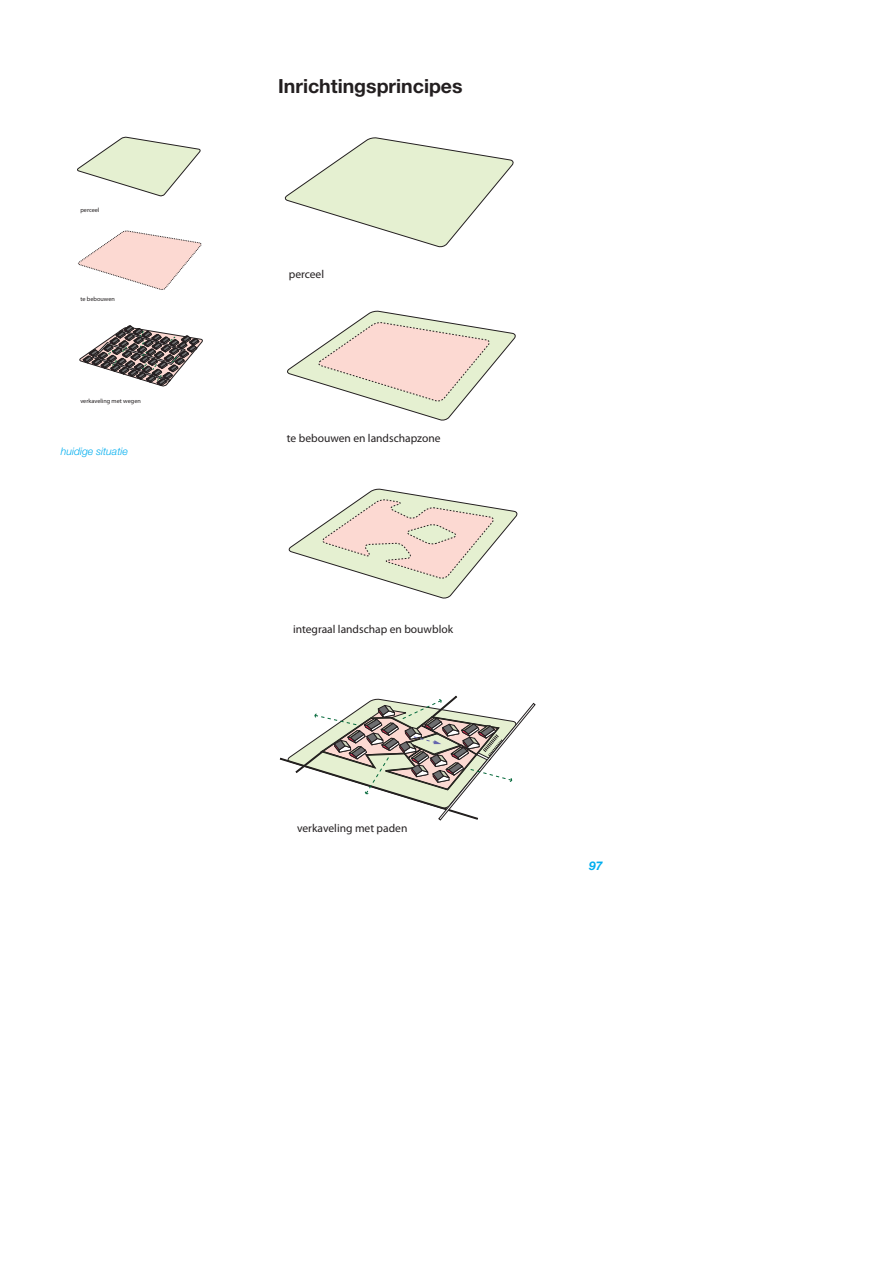
<style>
.page{position:relative;width:893px;height:1263px;background:#fff}
.page>*{position:absolute;margin:0;border:0;box-sizing:border-box;transform-origin:0 0}
.t1{font:700 19.5px "Helvetica Neue";color:#231f20}
.t2{font:italic 700 12px "Helvetica Neue";color:#00aeef}
.t3{font:11.55px "Myriad Pro";color:#231f20}
.t4{font:italic 300 10.5px "Helvetica Neue";color:#00aeef}
.t5{font:6.15px "Myriad Pro";color:#231f20}
</style>
<div class="page">
<svg style="left:78px;top:231px;width:123px;height:59px"></svg>
<svg style="left:79px;top:326px;width:124px;height:60px"></svg>
<svg style="left:77px;top:137px;width:124px;height:59px"></svg>
<svg style="left:284px;top:137px;width:230px;height:110px"></svg>
<svg style="left:287px;top:311px;width:229px;height:110px"></svg>
<svg style="left:288px;top:489px;width:230px;height:110px"></svg>
<svg style="left:280px;top:696px;width:255px;height:124px"></svg>
<p class="t5" style="left:80px;top:208px;width:21px">perceel</p>
<p class="t5" style="left:80px;top:296px;width:36px">te bebouwen</p>
<p class="t5" style="left:80px;top:399px;width:62px">verkaveling met wegen</p>
<p class="t4" style="left:61px;top:447px;width:69px">huidige situatie</p>
<h1 class="t1" style="left:278px;top:79px;width:186px">Inrichtingsprincipes</h1>
<p class="t3" style="left:289px;top:269px;width:37px">perceel</p>
<p class="t3" style="left:287px;top:433px;width:155px">te bebouwen en landschapzone</p>
<p class="t3" style="left:293px;top:625px;width:162px">integraal landschap en bouwblok</p>
<p class="t3" style="left:297px;top:823px;width:112px">verkaveling met paden</p>
<p class="t2" style="left:589px;top:862px;width:15px">97</p>
</div>
